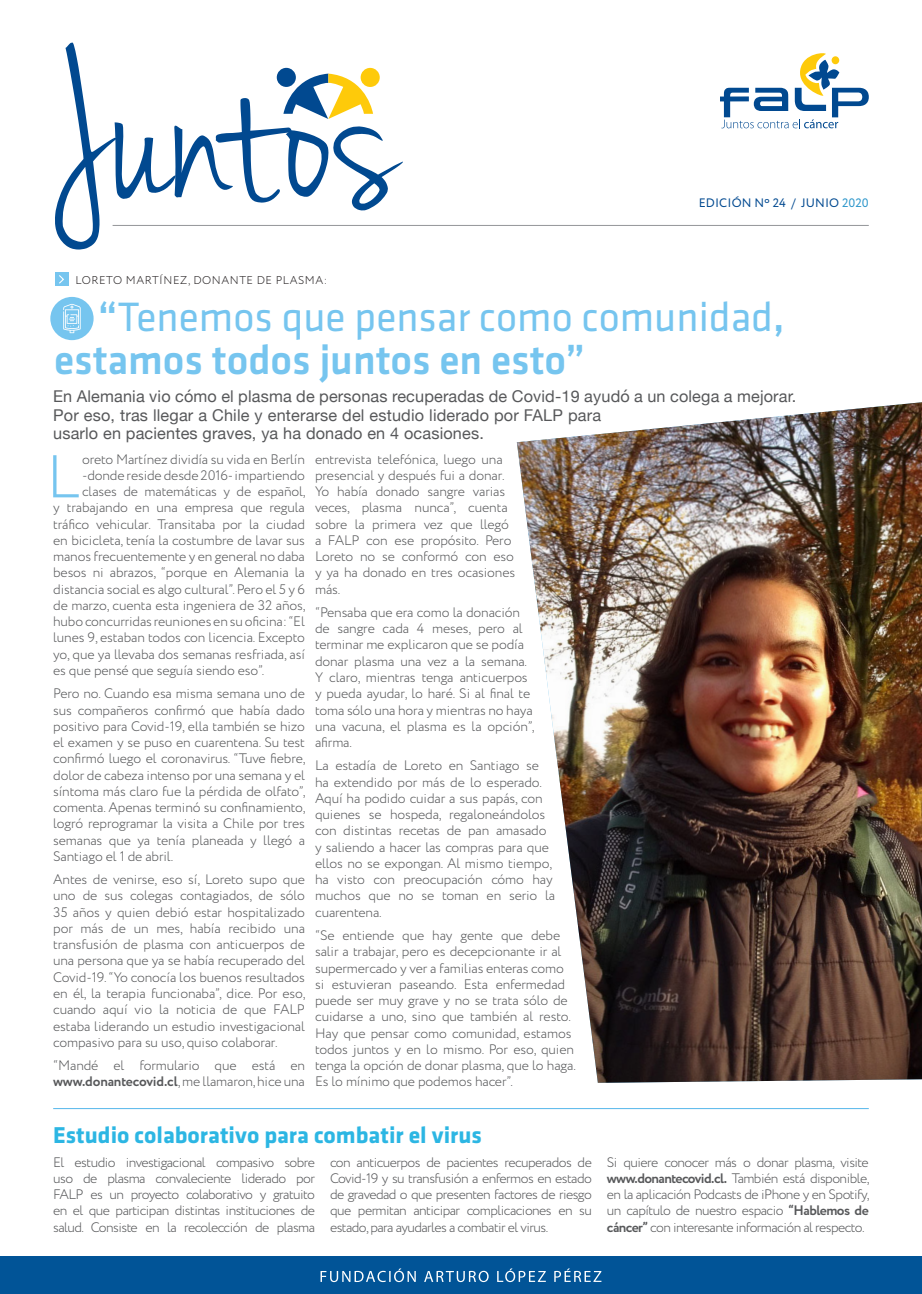
<style>
.page{position:relative;width:922px;height:1294px;background:#fff}
.page>*{position:absolute;margin:0;border:0;box-sizing:border-box;transform-origin:0 0}
.t1{font:42.5px/43.8px "Klavika";color:#76c5ef}
.subsubtitulos_receta{font:700 23.75px "Klavika";color:#2cb6e3}
.t2{font:16.25px/18.5px "Helvetica Neue";letter-spacing:.01em;color:#57585a}
.t3{font:300 13.75px/16.2px "Circe";letter-spacing:-.01em;color:#57585a;text-align:justify}
.t4{font:12.25px "Circe";letter-spacing:.01em;color:#014990}
.t5{font:300 11.25px "Circe";letter-spacing:.05em;color:#231f20}
.s1{color:#2a95ca}
.s2{font-weight:500}
.s3{font-weight:700}
</style>
<div class="page">
<svg style="left:720px;top:53px;width:148px;height:75px"></svg>
<svg style="left:55px;top:42px;width:348px;height:207px"></svg>
<hr style="left:112px;top:225px;width:756px;height:1px;background:#939598">
<div style="left:0;top:1256px;width:921px;height:37px;background:#015497"></div>
<svg style="left:320px;top:1268px;width:281px;height:13px"></svg>
<div style="left:50px;top:297px;width:44px;height:43px;background:#76c5ef;border-radius:50%"></div>
<div style="left:55px;top:272px;width:13px;height:14px;background:#76c5ef"></div>
<svg style="left:59px;top:275px;width:5px;height:9px"></svg>
<svg style="left:63px;top:304px;width:18px;height:29px"></svg>
<hr style="left:53px;top:1108px;width:815px;height:1px;background:#54b7eb">
<img style="left:516px;top:402px;width:405px;height:680px">
<svg style="left:53px;top:455px;width:26px;height:42px"></svg>
<p class="t5" style="left:75px;top:272px;width:253px">LORETO MARTÍNEZ, DONANTE DE PLASMA:</p>
<p class="t4" style="left:698px;top:194px;width:171px">EDICIÓN Nº 24 / JUNIO <span class="s1">2020</span></p>
<p class="t1" style="left:54px;top:295px;width:731px;text-indent:44px"><span class="s2">“</span>Tenemos que pensar como comunidad<span class="s2">, estamos todos juntos en esto”</span></p>
<p class="t2" style="left:53px;top:388px;width:744px">En Alemania vio cómo el plasma de personas recuperadas de Covid-19 ayudó a un colega a mejorar.<br>Por eso, tras llegar a Chile y enterarse del estudio liderado por FALP para<br>usarlo en pacientes graves, ya ha donado en 4 ocasiones.</p>
<p class="t3" style="left:82px;top:451px;width:224px">oreto Martínez dividía su vida en Berlín</p>
<p class="t3" style="left:82px;top:467px;width:224px">-donde reside desde 2016- impartiendo</p>
<p class="t3" style="left:82px;top:483px;width:225px">clases de matemáticas y de español,</p>
<p class="t3" style="left:53px;top:500px;width:253px">y trabajando en una empresa que regula</p>
<p class="t3" style="left:53px;top:516px;width:253px">tráfico vehicular. Transitaba por la ciudad</p>
<p class="t3" style="left:53px;top:532px;width:253px">en bicicleta, tenía la costumbre de lavar sus</p>
<p class="t3" style="left:53px;top:548px;width:253px">manos frecuentemente y en general no daba</p>
<p class="t3" style="left:53px;top:565px;width:253px">besos ni abrazos, “porque en Alemania la</p>
<p class="t3" style="left:53px;top:581px;width:253px">distancia social es algo cultural”. Pero el 5 y 6</p>
<p class="t3" style="left:53px;top:597px;width:254px">de marzo, cuenta esta ingeniera de 32 años,</p>
<p class="t3" style="left:53px;top:613px;width:253px">hubo concurridas reuniones en su oficina: “El</p>
<p class="t3" style="left:53px;top:630px;width:253px">lunes 9, estaban todos con licencia. Excepto</p>
<p class="t3" style="left:53px;top:646px;width:253px">yo, que ya llevaba dos semanas resfriada, así</p>
<p class="t3" style="left:53px;top:662px;width:213px">es que pensé que seguía siendo eso”.</p>
<p class="t3" style="left:53px;top:685px;width:254px">Pero no. Cuando esa misma semana uno de sus compañeros confirmó que había dado positivo para Covid-19, ella también se hizo el examen y se puso en cuarentena. Su test confirmó luego el coronavirus. “Tuve fiebre, dolor de cabeza intenso por una semana y el síntoma más claro fue la pérdida de olfato”, comenta. Apenas terminó su confinamiento, logró reprogramar la visita a Chile por tres semanas que ya tenía planeada y llegó a Santiago el 1 de abril.</p>
<p class="t3" style="left:53px;top:871px;width:254px">Antes de venirse, eso sí, Loreto supo que uno de sus colegas contagiados, de sólo 35 años y quien debió estar hospitalizado por más de un mes, había recibido una transfusión de plasma con anticuerpos de una persona que ya se había recuperado del Covid-19. “Yo conocía los buenos resultados en él, la terapia funcionaba”, dice. Por eso, cuando aquí vio la noticia de que FALP estaba liderando un estudio investigacional compasivo para su uso, quiso colaborar.</p>
<p class="t3" style="left:53px;top:1057px;width:253px">“Mandé el formulario que está en <span class="s3">www.donantecovid.cl</span>, me llamaron, hice una</p>
<p class="t3" style="left:315px;top:451px;width:202px;text-align:left">entrevista telefónica, luego una presencial y después fui a donar.<br>Yo había donado sangre varias veces, plasma nunca”, cuenta sobre la primera vez que llegó a FALP con ese propósito. Pero<br>Loreto no se conformó con eso y ya ha donado en tres ocasiones más.</p>
<p class="t3" style="left:315px;top:604px;width:221px;text-align:left">“Pensaba que era como la donación de sangre cada 4 meses, pero al terminar me explicaron que se podía donar plasma una vez a la semana.<br>Y claro, mientras tenga anticuerpos y pueda ayudar, lo haré. Si al final te toma sólo una hora y mientras no haya una vacuna, el plasma es la opción”, afirma.</p>
<p class="t3" style="left:315px;top:757px;width:242px;text-align:left">La estadía de Loreto en Santiago se ha extendido por más de lo esperado.<br>Aquí ha podido cuidar a sus papás, con quienes se hospeda, regaloneándolos con distintas recetas de pan amasado y saliendo a hacer las compras para que ellos no se expongan. Al mismo tiempo, ha visto con preocupación cómo hay muchos que no se toman en serio la cuarentena.</p>
<p class="t3" style="left:315px;top:927px;width:262px;text-align:left">“Se entiende que hay gente que debe salir a trabajar, pero es decepcionante ir al supermercado y ver a familias enteras como si estuvieran paseando. Esta enfermedad puede ser muy grave y no se trata sólo de cuidarse a uno, sino que también al resto.<br>Hay que pensar como comunidad, estamos todos juntos y en lo mismo. Por eso, quien tenga la opción de donar plasma, que lo haga.<br>Es lo mínimo que podemos hacer”.</p>
<p class="subsubtitulos_receta" style="left:53px;top:1122px;width:430px">Estudio colaborativo para combatir el virus</p>
<p class="t3" style="left:53px;top:1154px;width:263px">El estudio investigacional compasivo sobre uso de plasma convaleciente liderado por FALP es un proyecto colaborativo y gratuito en el que participan distintas instituciones de salud. Consiste en la recolección de plasma</p>
<p class="t3" style="left:330px;top:1154px;width:263px">con anticuerpos de pacientes recuperados de Covid-19 y su transfusión a enfermos en estado de gravedad o que presenten factores de riesgo que permitan anticipar complicaciones en su estado, para ayudarles a combatir el virus.</p>
<p class="t3" style="left:606px;top:1154px;width:264px">Si quiere conocer más o donar plasma, visite <span class="s3">www.donantecovid.cl.</span> También está disponible, en la aplicación Podcasts de iPhone y en Spotify, un capítulo de nuestro espacio <span class="s3">“Hablemos de cáncer”</span> con interesante información al respecto.</p>
</div>
